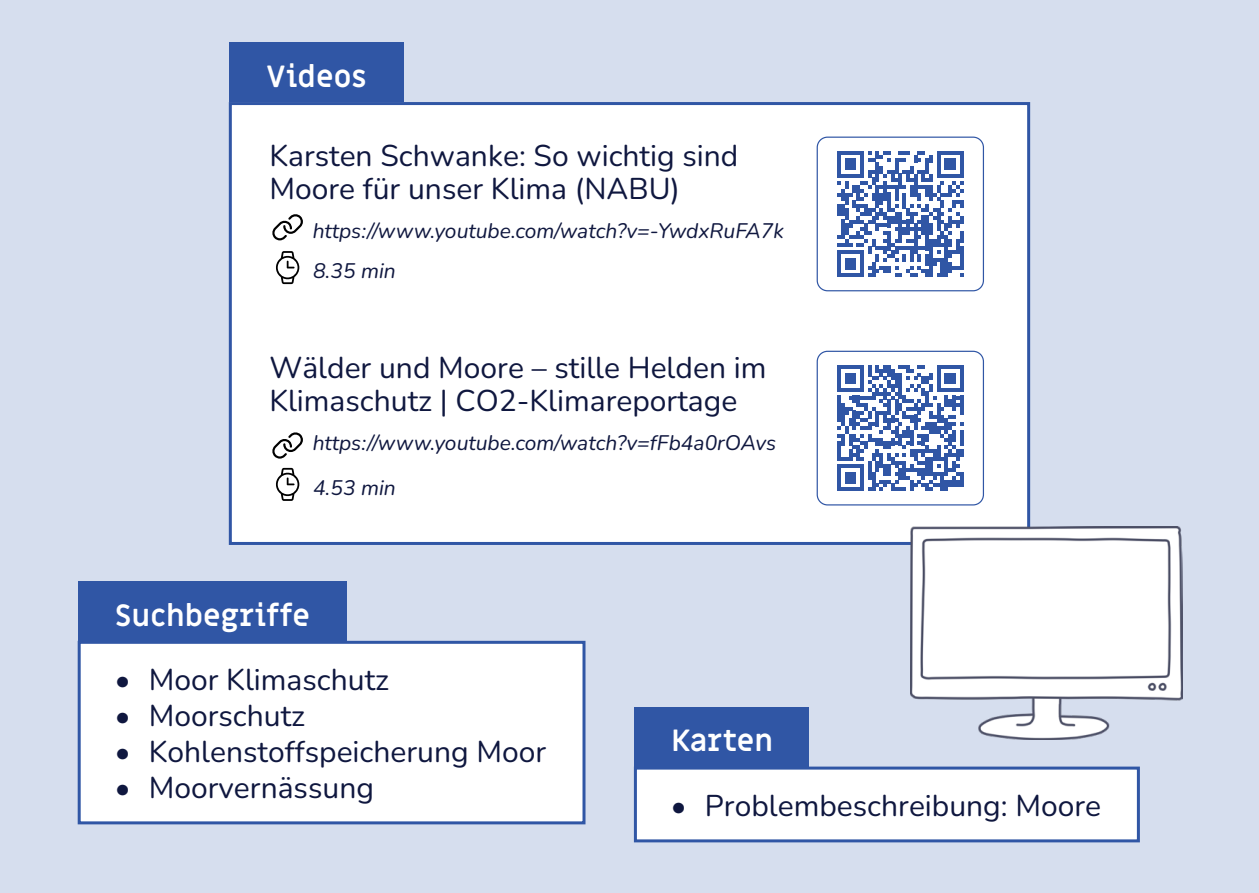
<style>
.page{position:relative;width:1259px;height:893px;background:#d6deee}
.page>*{position:absolute;margin:0;border:0;box-sizing:border-box;transform-origin:0 0}
.Normale_Schrift{font:200 30px/33px "Nunito";color:#0f173f}
.t1{font:700 30px "Miriam Libre";color:#fff}
.Normaler_Text{font:italic 21px "Nunito";color:#0f173f}
.Normale_Schrift-2{font:italic 21px "Nunito";color:#0f173f}
</style>
<div class="page">
<div style="left:229px;top:43px;width:174px;height:59px;background:#3056a5"></div>
<div style="left:229px;top:102px;width:801px;height:443px;background:#fff;border:3px solid #3056a5"></div>
<div style="left:816px;top:137px;width:168px;height:154px;border:1px solid #3056a5;border-radius:10px"></div>
<svg style="left:837px;top:151px;width:126px;height:126px"></svg>
<svg style="left:272px;top:214px;width:31px;height:26px"></svg>
<div style="left:816px;top:351px;width:168px;height:154px;border:1px solid #3056a5;border-radius:10px"></div>
<svg style="left:837px;top:365px;width:126px;height:126px"></svg>
<svg style="left:272px;top:432px;width:31px;height:27px"></svg>
<div style="left:78px;top:581px;width:269px;height:60px;background:#3056a5"></div>
<div style="left:78px;top:641px;width:507px;height:183px;background:#fff;border:3px solid #3056a5"></div>
<img style="left:911px;top:526px;width:271px;height:213px">
<div style="left:634px;top:707px;width:174px;height:60px;background:#3056a5"></div>
<div style="left:634px;top:767px;width:506px;height:75px;background:#fff;border:3px solid #3056a5"></div>
<svg style="left:276px;top:251px;width:23px;height:33px"></svg>
<svg style="left:276px;top:468px;width:23px;height:33px"></svg>
<p class="t1" style="left:266px;top:58px;width:102px">Videos</p>
<p class="Normale_Schrift" style="left:269px;top:138px;width:470px">Karsten Schwanke: So wichtig sind<br>Moore für unser Klima (NABU)</p>
<p class="Normaler_Text" style="left:313px;top:216px;width:473px">https://www.youtube.com/watch?v=-YwdxRuFA7k</p>
<p class="Normaler_Text" style="left:313px;top:256px;width:84px">8.35 min</p>
<p class="Normale_Schrift" style="left:269px;top:350px;width:498px">Wälder und Moore – stille Helden im<br>Klimaschutz | CO2-Klimareportage</p>
<p class="Normale_Schrift-2" style="left:313px;top:428px;width:465px">https://www.youtube.com/watch?v=fFb4a0rOAvs</p>
<p class="Normaler_Text" style="left:313px;top:473px;width:84px">4.53 min</p>
<p class="t1" style="left:115px;top:596px;width:196px">Suchbegriffe</p>
<p class="Normale_Schrift" style="left:115px;top:662px;width:276px">• Moor Klimaschutz</p>
<p class="Normale_Schrift" style="left:115px;top:698px;width:192px">• Moorschutz</p>
<p class="Normale_Schrift" style="left:115px;top:734px;width:433px">• Kohlenstoffspeicherung Moor</p>
<p class="Normale_Schrift" style="left:115px;top:770px;width:261px">• Moorvernässung</p>
<p class="t1" style="left:671px;top:722px;width:103px">Karten</p>
<p class="Normale_Schrift" style="left:671px;top:788px;width:432px">• Problembeschreibung: Moore</p>
</div>
